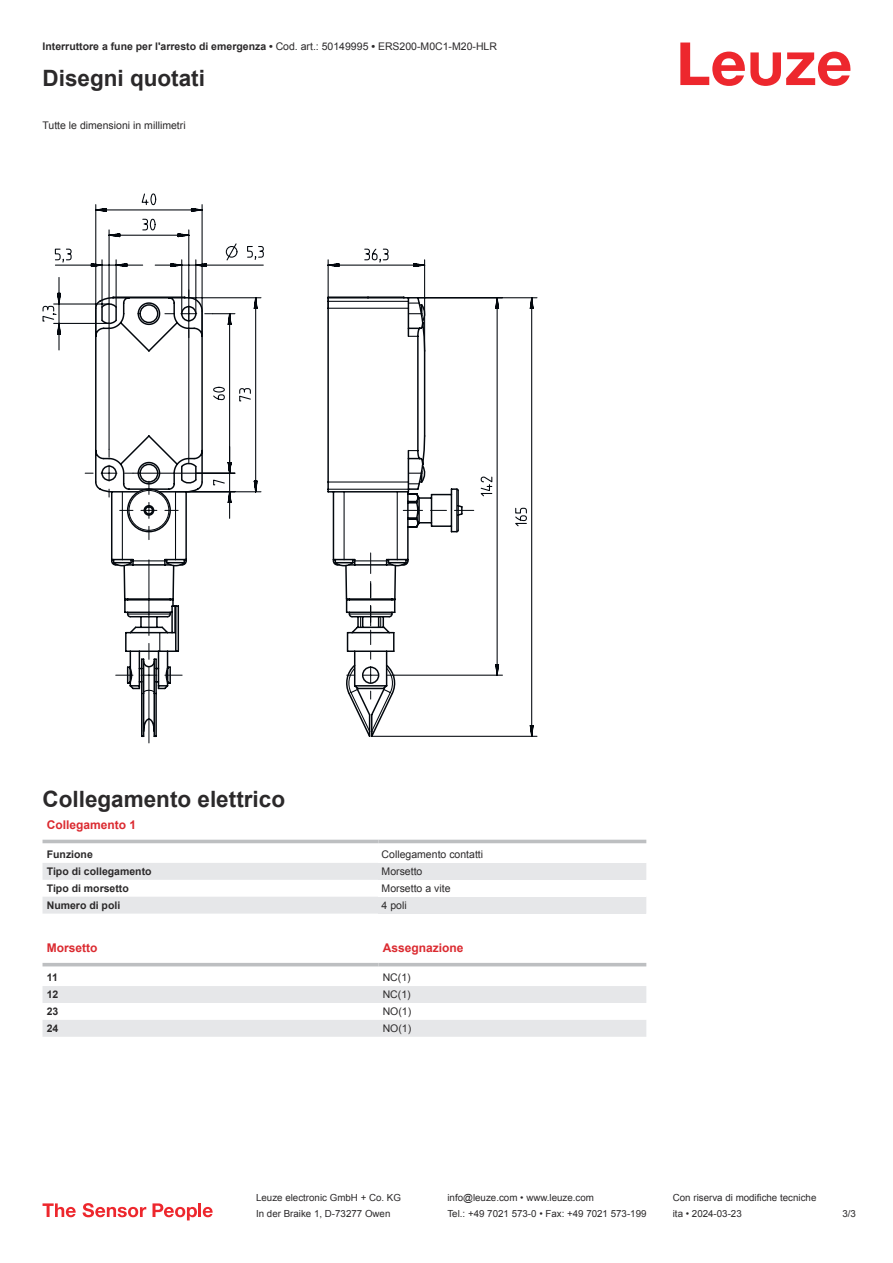
<style>
.page{position:relative;width:893px;height:1263px;background:#fff}
.page>*{position:absolute;margin:0;border:0;box-sizing:border-box;transform-origin:0 0}
.t1{font:700 22.5px "Arial";color:#2b292a}
.t2{font:700 12px "Arial";color:#db2a30}
.t3{font:700 10.5px "Arial";color:#2b292a}
.t4{font:10.5px "Arial";color:#2b292a}
.t5{font:9.75px "Arial";color:#2b292a}
.s1{font-weight:400}
</style>
<div class="page">
<svg style="left:680px;top:43px;width:170px;height:43px"></svg>
<svg style="left:43px;top:839px;width:603px;height:5px"></svg>
<svg style="left:43px;top:863px;width:335px;height:50px"></svg>
<hr style="left:43px;top:840px;width:335px;height:3px;background:#bdbfc1">
<hr style="left:378px;top:840px;width:268px;height:3px;background:#bdbfc1">
<div style="left:378px;top:863px;width:268px;height:17px;background:#e6e7e9"></div>
<div style="left:378px;top:897px;width:268px;height:16px;background:#e6e7e9"></div>
<svg style="left:43px;top:966px;width:603px;height:1px"></svg>
<svg style="left:43px;top:986px;width:603px;height:51px"></svg>
<hr style="left:43px;top:963px;width:335px;height:3px;background:#bdbfc1">
<hr style="left:378px;top:963px;width:268px;height:3px;background:#bdbfc1">
<svg style="left:43px;top:1203px;width:33px;height:14px"></svg>
<svg style="left:83px;top:1203px;width:63px;height:14px"></svg>
<svg style="left:153px;top:1203px;width:44px;height:17px"></svg>
<hr style="left:198px;top:1203px;width:3px;height:14px;background:#ed272d">
<svg style="left:203px;top:1207px;width:10px;height:10px"></svg>
<hr style="left:149px;top:667px;width:1px;height:76px;background:#03080e">
<svg style="left:43px;top:193px;width:494px;height:544px"></svg>
<p class="t3" style="left:43px;top:43px;width:456px">Interruttore a fune per l'arresto di emergenza • <span class="s1">Cod. art.: 50149995</span> • <span class="s1">ERS200-M0C1-M20-HLR</span></p>
<h1 class="t1" style="left:43px;top:70px;width:164px">Disegni quotati</h1>
<p class="t4" style="left:43px;top:121px;width:145px">Tutte le dimensioni in millimetri</p>
<h1 class="t1" style="left:43px;top:790px;width:244px">Collegamento elettrico</h1>
<p class="t2" style="left:47px;top:820px;width:91px">Collegamento 1</p>
<p class="t3" style="left:47px;top:850px;width:48px">Funzione</p>
<p class="t4" style="left:382px;top:850px;width:103px">Collegamento contatti</p>
<p class="t3" style="left:47px;top:867px;width:106px">Tipo di collegamento</p>
<p class="t4" style="left:382px;top:867px;width:42px">Morsetto</p>
<p class="t3" style="left:47px;top:884px;width:84px">Tipo di morsetto</p>
<p class="t4" style="left:382px;top:884px;width:70px">Morsetto a vite</p>
<p class="t3" style="left:47px;top:901px;width:75px">Numero di poli</p>
<p class="t4" style="left:382px;top:901px;width:27px">4 poli</p>
<p class="t2" style="left:47px;top:943px;width:52px">Morsetto</p>
<p class="t2" style="left:383px;top:943px;width:82px">Assegnazione</p>
<p class="t3" style="left:47px;top:974px;width:13px">11</p>
<p class="t4" style="left:383px;top:974px;width:29px">NC(1)</p>
<p class="t3" style="left:47px;top:991px;width:13px">12</p>
<p class="t4" style="left:383px;top:990px;width:29px">NC(1)</p>
<p class="t3" style="left:47px;top:1007px;width:13px">23</p>
<p class="t4" style="left:383px;top:1007px;width:30px">NO(1)</p>
<p class="t3" style="left:47px;top:1024px;width:13px">24</p>
<p class="t4" style="left:383px;top:1024px;width:30px">NO(1)</p>
<p class="t5" style="left:256px;top:1194px;width:146px">Leuze electronic GmbH + Co. KG</p>
<p class="t5" style="left:447px;top:1194px;width:148px">info@leuze.com • www.leuze.com</p>
<p class="t5" style="left:673px;top:1194px;width:145px">Con riserva di modifiche tecniche</p>
<p class="t5" style="left:256px;top:1210px;width:136px">In der Braike 1, D-73277 Owen</p>
<p class="t5" style="left:447px;top:1210px;width:201px">Tel.: +49 7021 573-0 • Fax: +49 7021 573-199</p>
<p class="t5" style="left:673px;top:1210px;width:70px">ita • 2024-03-23</p>
<p class="t5" style="left:842px;top:1210px;width:15px">3 /3</p>
</div>
